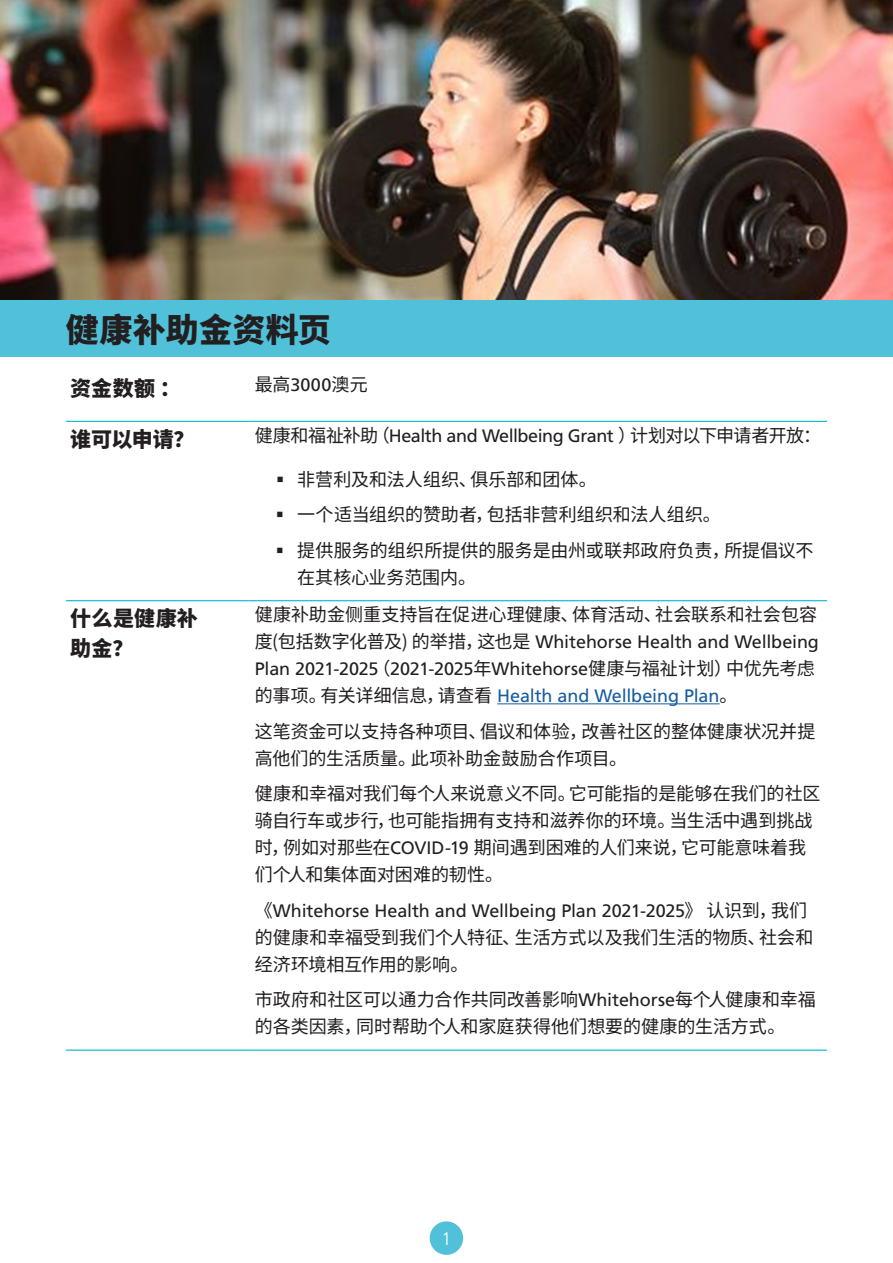
<style>
.page{position:relative;width:893px;height:1263px;background:#fff}
.page>*{position:absolute;margin:0;border:0;box-sizing:border-box;transform-origin:0 0}
.t1{font:100 33px "Noto Sans SC";letter-spacing:.01em;color:#231f20}
.t2{font:100 21px/30px "Noto Sans SC";letter-spacing:.01em;color:#231f20}
.t3{font:100 18px/27px "Noto Sans SC";color:#231f20}
.t4{font:18px/27px "Frutiger LT Pro";letter-spacing:-.01em;color:#231f20}
.t5{font:300 18px "Frutiger LT Pro";color:#fff}
.s1{font-family:"Frutiger LT Pro";font-weight:400}
.s2{font-family:"Noto Sans SC";font-weight:100}
.s3{color:#175d9e}
</style>
<div class="page">
<img style="left:0;top:0;width:893px;height:300px">
<div style="left:0;top:300px;width:893px;height:56px;background:#51c0d9"></div>
<hr style="left:66px;top:421px;width:183px;height:1px;background:#00b8cc">
<hr style="left:249px;top:421px;width:578px;height:1px;background:#00b8cc">
<hr style="left:66px;top:600px;width:183px;height:1px;background:#00b8cc">
<hr style="left:249px;top:600px;width:578px;height:1px;background:#00b8cc">
<hr style="left:66px;top:1049px;width:183px;height:2px;background:#00b8cc">
<hr style="left:249px;top:1049px;width:578px;height:2px;background:#00b8cc">
<hr style="left:497px;top:703px;width:223px;height:1px;background:#175d9e">
<div style="left:430px;top:1221px;width:33px;height:34px;background:#51c0d9;border-radius:50%"></div>
<h1 class="t1" style="left:66px;top:311px;width:267px">健康补助金资料页</h1>
<p class="t2" style="left:70px;top:374px;width:112px">资金数额 ：</p>
<p class="t3" style="left:255px;top:371px;width:115px">最高<span class="s1">3000</span>澳元</p>
<p class="t2" style="left:70px;top:424px;width:126px">谁可以申请？</p>
<p class="t4" style="left:255px;top:422px;width:568px"><span class="s2">健康和福祉补助（</span>Health and Wellbeing Grant <span class="s2">）计划对以下申请者开放：</span></p>
<p class="t3" style="left:297px;top:462px;width:518px;line-height:35.5px">非营利及和法人组织、俱乐部和团体。<br>一个适当组织的赞助者，包括非营利组织和法人组织。<br>提供服务的组织所提供的服务是由州或联邦政府负责，所提倡议不</p>
<p class="t3" style="left:297px;top:564px;width:181px">在其核心业务范围内。</p>
<p class="t2" style="left:70px;top:604px;width:129px">什么是健康补助金？</p>
<p class="t3" style="left:255px;top:601px;width:564px">健康补助金侧重支持旨在促进心理健康、体育活动、社会联系和社会包容</p>
<p class="t4" style="left:255px;top:628px;width:566px"><span class="s2">度(包括数字化普及) 的举措，这也是</span> Whitehorse Health and Wellbeing<br>Plan 2021-2025<span class="s2">（</span>2021-2025<span class="s2">年</span>Whitehorse<span class="s2">健康与福祉计划）中优先考虑的事项。有关详细信息，请查看</span> <span class="s3">Health and Wellbeing Plan</span><span class="s2">。</span></p>
<p class="t3" style="left:255px;top:718px;width:562px">这笔资金可以支持各种项目、倡议和体验，改善社区的整体健康状况并提高他们的生活质量。此项补助金鼓励合作项目。</p>
<p class="t3" style="left:255px;top:780px;width:567px">健康和幸福对我们每个人来说意义不同。它可能指的是能够在我们的社区骑自行车或步行，也可能指拥有支持和滋养你的环境。当生活中遇到挑战时，例如对那些在<span class="s1">COVID-19</span> 期间遇到困难的人们来说，它可能意味着我们个人和集体面对困难的韧性。</p>
<p class="t4" style="left:255px;top:897px;width:554px"><span class="s2">《</span>Whitehorse Health and Wellbeing Plan 2021-2025<span class="s2">》 认识到，我们</span></p>
<p class="t3" style="left:255px;top:924px;width:560px">的健康和幸福受到我们个人特征、生活方式以及我们生活的物质、社会和经济环境相互作用的影响。</p>
<p class="t3" style="left:255px;top:986px;width:562px">市政府和社区可以通力合作共同改善影响<span class="s1">Whitehorse</span>每个人健康和幸福的各类因素，同时帮助个人和家庭获得他们想要的健康的生活方式。</p>
<p class="t5" style="left:441px;top:1228px;width:12px">1</p>
</div>
